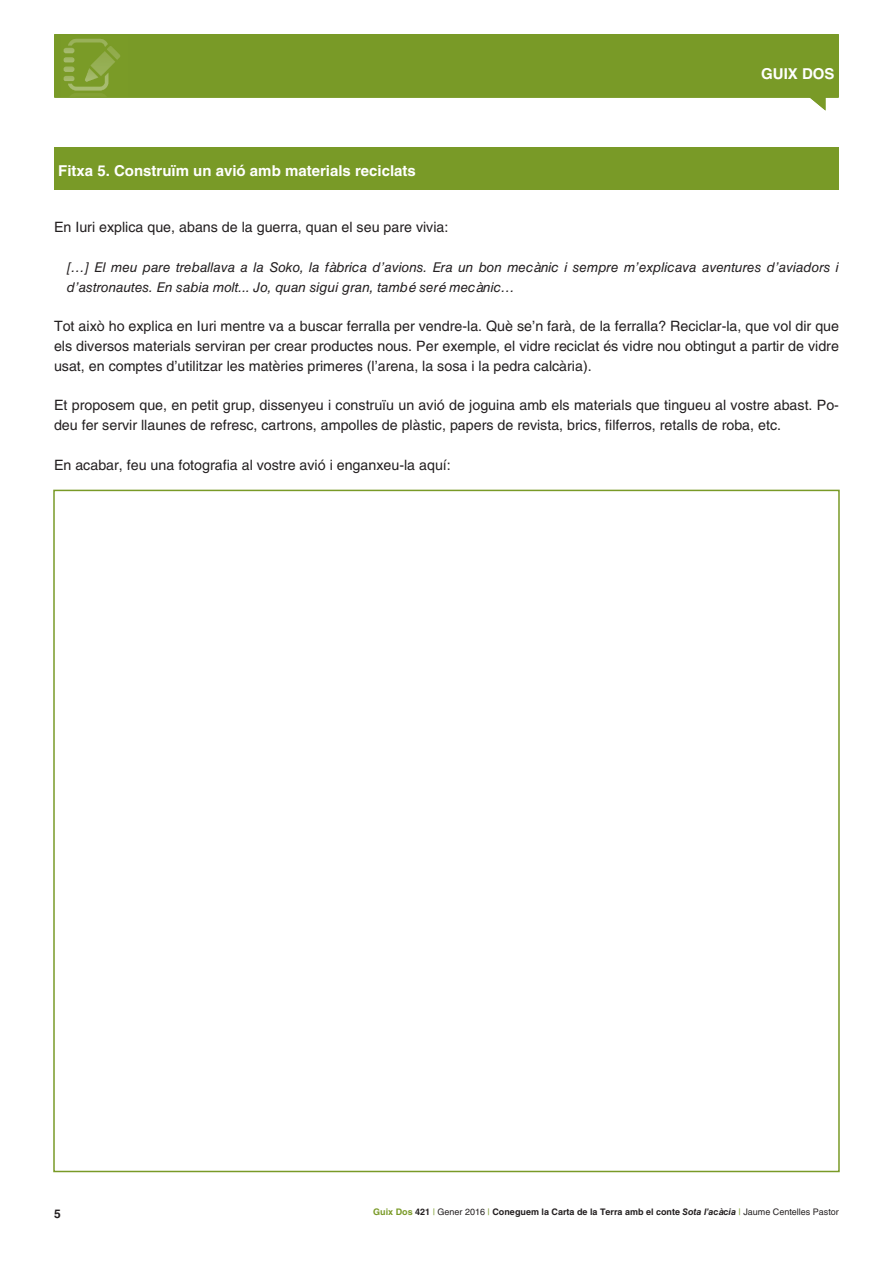
<style>
.page{position:relative;width:893px;height:1263px;background:#fff}
.page>*{position:absolute;margin:0;border:0;box-sizing:border-box;transform-origin:0 0}
.t1{font:700 15px "Helvetica LT Std";color:#fff}
.t2{font:14.25px/19.8px "Helvetica LT Std";color:#231f20;text-align:justify}
.t3{font:italic 13.5px/19.8px "Helvetica LT Std";color:#231f20}
.t4{font:700 12px "Helvetica LT Std";color:#231f20}
.t5{font:700 9px "Helvetica LT Std";color:#231f20}
.s1{color:#799a27}
.s2{font-weight:400;color:#799a27}
.s3{font-weight:400}
.s4{font-style:italic}
</style>
<div class="page">
<div style="left:54px;top:34px;width:785px;height:64px;background:#799a27"></div>
<svg style="left:808px;top:97px;width:17px;height:13px"></svg>
<img style="left:63px;top:38px;width:57px;height:59px">
<div style="left:54px;top:147px;width:785px;height:43px;background:#799a27"></div>
<div style="left:53px;top:490px;width:787px;height:682px;background:#fff;border:2px solid #799a27"></div>
<p class="t1" style="left:58px;top:161px;width:359px">Fitxa 5. Construïm un avió amb materials reciclats</p>
<p class="t1" style="left:761px;top:64px;width:75px">GUIX DOS</p>
<p class="t2" style="left:54px;top:217px;width:396px">En Iuri explica que, abans de la guerra, quan el seu pare vivia:</p>
<p class="t3" style="left:67px;top:257px;width:774px">[…] El meu pare treballava a la Soko, la fàbrica d’avions. Era un bon mecànic i sempre m’explicava aventures d’aviadors i d’astronautes. En sabia molt... Jo, quan sigui gran, també seré mecànic…</p>
<p class="t2" style="left:54px;top:316px;width:787px">Tot això ho explica en Iuri mentre va a buscar ferralla per vendre-la. Què se’n farà, de la ferralla? Reciclar-la, que vol dir que els diversos materials serviran per crear productes nous. Per exemple, el vidre reciclat és vidre nou obtingut a partir de vidre usat, en comptes d’utilitzar les matèries primeres (l’arena, la sosa i la pedra calcària).</p>
<p class="t2" style="left:54px;top:395px;width:786px">Et proposem que, en petit grup, dissenyeu i construïu un avió de joguina amb els materials que tingueu al vostre abast. Po&shy;deu fer servir llaunes de refresc, cartrons, ampolles de plàstic, papers de revista, brics, filferros, retalls de roba, etc.</p>
<p class="t2" style="left:54px;top:455px;width:398px">En acabar, feu una fotografia al vostre avió i enganxeu-la aquí:</p>
<p class="t4" style="left:54px;top:1206px;width:8px">5</p>
<p class="t5" style="left:373px;top:1207px;width:467px"><span class="s1">Guix Dos</span> 421 <span class="s2">|</span> <span class="s3">Gener 2016</span> <span class="s2">|</span> Coneguem la Carta de la Terra amb el conte <span class="s4">Sota l’acàcia</span> <span class="s2">|</span> <span class="s3">Jaume Centelles Pastor</span></p>
</div>
